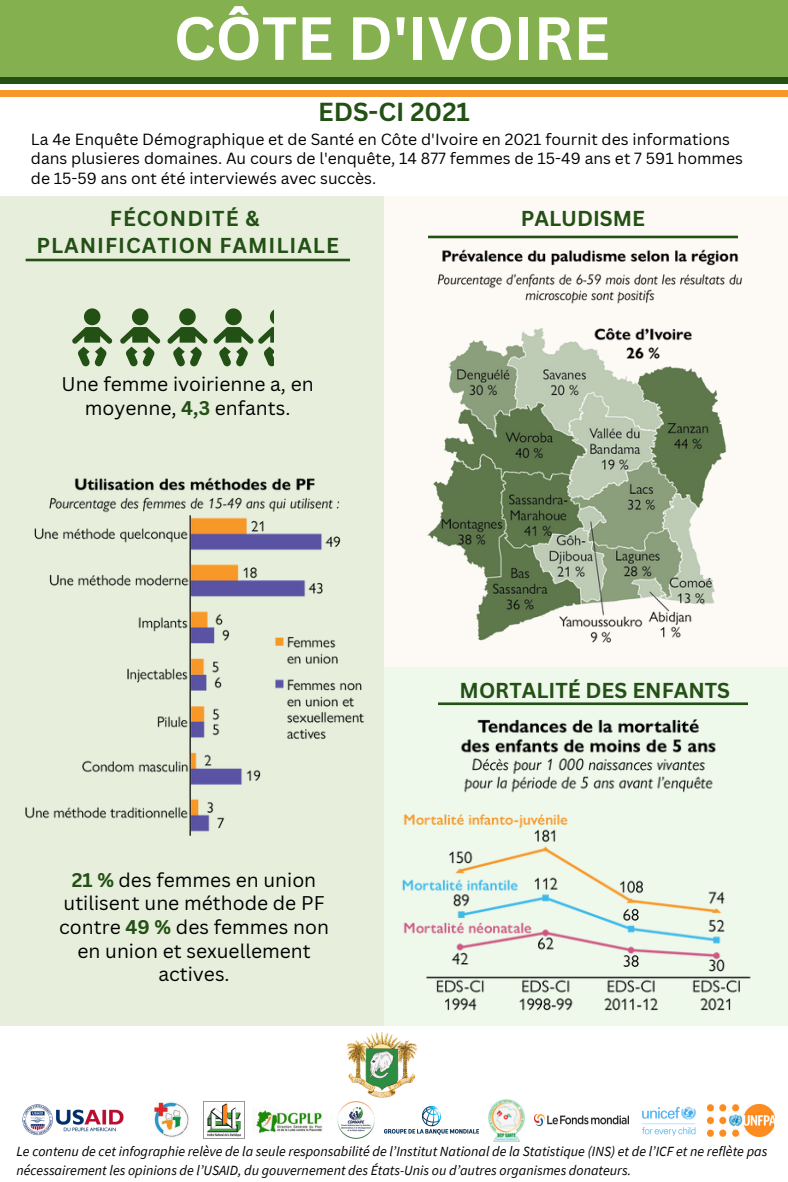
<style>
.page{position:relative;width:788px;height:1182px;background:#fff}
.page>*{position:absolute;margin:0;border:0;box-sizing:border-box;transform-origin:0 0}
.t1{font:700 59.5px "Canva Sans";color:#fff}
.t2{font:700 25.38px "Canva Sans";color:#235015}
.t3{font:700 21px "Canva Sans";letter-spacing:.045em;color:#235015}
.t4{font:700 21px "Canva Sans";color:#235015}
.t5{font:19.25px/23.6px "Canva Sans";color:#000;text-align:center}
.t6{font:15.75px/19.6px "Canva Sans";color:#000}
.t7{font:italic 14px/18.7px "Source Sans Pro";color:#000}
.s1{font-weight:700;color:#235015}
</style>
<div class="page">
<div style="left:0;top:0;width:788px;height:1181px;background:#85b04f"></div>
<div style="left:0;top:193px;width:406px;height:848px;background:#e7efdc"></div>
<div style="left:384px;top:667px;width:404px;height:366px;background:#eef8eb"></div>
<div style="left:0;top:1026px;width:788px;height:155px;background:#fff"></div>
<div style="left:384px;top:193px;width:404px;height:474px;background:#fdf9f5"></div>
<img style="left:22px;top:1104px;width:102px;height:32px">
<div style="left:0;top:96px;width:788px;height:100px;background:#fff"></div>
<div style="left:0;top:77px;width:788px;height:7px;background:#235015"></div>
<div style="left:0;top:84px;width:788px;height:7px;background:#fff"></div>
<div style="left:0;top:91px;width:788px;height:6px;background:#f59729"></div>
<svg style="left:72px;top:308px;width:40px;height:58px"></svg>
<svg style="left:120px;top:308px;width:40px;height:58px"></svg>
<svg style="left:167px;top:308px;width:107px;height:58px"></svg>
<img style="left:346px;top:1031px;width:72px;height:67px">
<img style="left:255px;top:1110px;width:67px;height:23px">
<img style="left:203px;top:1101px;width:41px;height:37px">
<img style="left:488px;top:1099px;width:36px;height:41px">
<img style="left:154px;top:1101px;width:35px;height:36px">
<img style="left:708px;top:1104px;width:66px;height:31px">
<img style="left:534px;top:1114px;width:94px;height:11px">
<img style="left:25px;top:477px;width:339px;height:358px">
<img style="left:402px;top:719px;width:349px;height:292px">
<img style="left:641px;top:1106px;width:55px;height:30px">
<img style="left:427px;top:249px;width:315px;height:394px">
<hr style="left:428px;top:236px;width:310px;height:2px;background:#235015">
<hr style="left:438px;top:702px;width:310px;height:3px;background:#235015">
<hr style="left:26px;top:259px;width:324px;height:2px;background:#235015">
<img style="left:337px;top:1101px;width:38px;height:38px">
<img style="left:384px;top:1106px;width:94px;height:27px">
<p class="t1" style="left:174px;top:-4px;width:437px">CÔTE D'IVOIRE</p>
<p class="t2" style="left:318px;top:94px;width:153px">EDS-CI 2021</p>
<p class="t6" style="left:31px;top:129px;width:713px">La 4e Enquête Démographique et de Santé en Côte d'Ivoire en 2021 fournit des informations dans plusieres domaines. Au cours de l'enquête, 14 877 femmes de 15-49 ans et 7 591 hommes de 15-59 ans ont été interviewés avec succès.</p>
<p class="t3" style="left:110px;top:203px;width:151px">FÉCONDITÉ &amp;</p>
<p class="t3" style="left:36px;top:231px;width:304px">PLANIFICATION FAMILIALE</p>
<p class="t4" style="left:520px;top:204px;width:126px">PALUDISME</p>
<p class="t5" style="left:61px;top:372px;width:254px">Une femme ivoirienne a, en moyenne, <span class="s1">4,3</span> enfants.</p>
<p class="t5" style="left:59px;top:867px;width:271px"><span class="s1">21 %</span> des femmes en union utilisent une méthode de PF contre <span class="s1">49 %</span> des femmes non en union et sexuellement actives.</p>
<p class="t4" style="left:459px;top:675px;width:272px">MORTALITÉ DES ENFANTS</p>
<p class="t7" style="left:16px;top:1141px;width:752px">Le contenu de cet infographie relève de la seule responsabilité de l’Institut National de la Statistique (INS) et de l’ICF et ne reflète pas nécessairement les opinions de l’USAID, du gouvernement des États-Unis ou d’autres organismes donateurs.</p>
</div>
